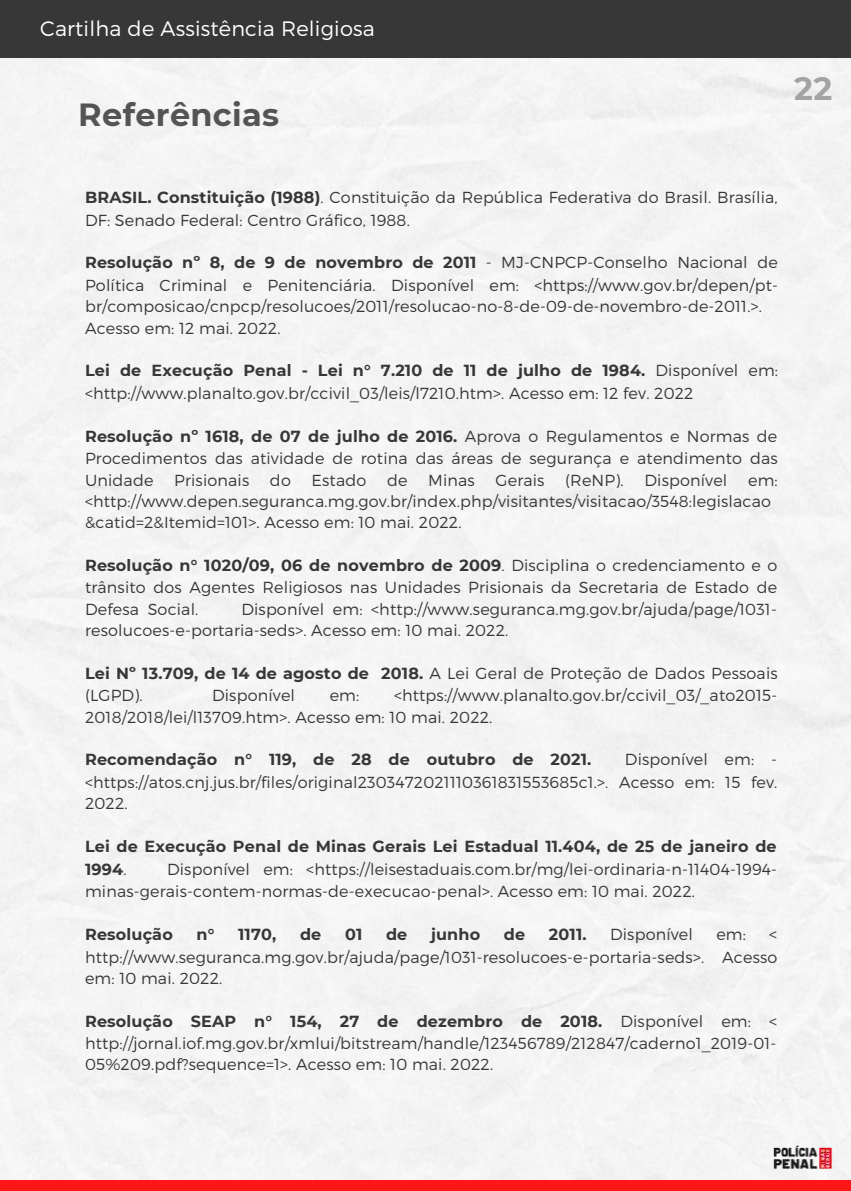
<style>
.page{position:relative;width:851px;height:1191px;background:#fff}
.page>*{position:absolute;margin:0;border:0;box-sizing:border-box;transform-origin:0 0}
.t1{font:700 32px "Montserrat";letter-spacing:.01em;color:#545454}
.t2{font:700 32px "Montserrat";color:#a3a3a3}
.t3{font:300 20.8px "Montserrat";letter-spacing:.01em;color:#fff}
.t4{font:300 16px/22px "Montserrat";letter-spacing:.01em;color:#373737}
.t5{font:700 16px/22.6px "Montserrat";letter-spacing:.01em;color:#373737}
.s1{font-weight:700}
.s2{font-weight:300}
</style>
<div class="page">
<div style="left:0;top:57px;width:850px;height:1124px;background:#f4f4f4"></div>
<img style="left:768px;top:1141px;width:67px;height:33px">
<div style="left:0;top:1181px;width:850px;height:9px;background:#ff1616"></div>
<div style="left:0;top:0;width:850px;height:57px;background:#373737"></div>
<h2 class="t3" style="left:40px;top:15px;width:336px">Cartilha de Assistência Religiosa</h2>
<h1 class="t1" style="left:78px;top:95px;width:202px">Referências</h1>
<h1 class="t2" style="left:793px;top:69px;width:40px">22</h1>
<p class="t4" style="left:85px;top:185px;width:693px;line-height:22.6px"><span class="s1">BRASIL. Constituição (1988)</span>. Constituição da República Federativa do Brasil. Brasília,<br>DF: Senado Federal: Centro Gráfico, 1988.</p>
<p class="t4" style="left:85px;top:251px;width:694px"><span class="s1">Resolução nº 8, de 9 de novembro de 2011</span> - MJ-CNPCP-Conselho Nacional de Política Criminal e Penitenciária. Disponível em: &lt;https://www.gov.br/depen/pt&shy;br/composicao/cnpcp/resolucoes/2011/resolucao-no-8-de-09-de-novembro-de-2011.&gt;.<br>Acesso em: 12 mai. 2022.</p>
<p class="t4" style="left:85px;top:358px;width:694px;line-height:22.6px"><span class="s1">Lei de Execução Penal - Lei n° 7.210 de 11 de julho de 1984.</span> Disponível em: &lt;http://www.planalto.gov.br/ccivil_03/leis/l7210.htm&gt;. Acesso em: 12 fev. 2022</p>
<p class="t4" style="left:85px;top:424px;width:693px;text-align:justify"><span class="s1">Resolução nº 1618, de 07 de julho de 2016.</span> Aprova o Regulamentos e Normas de Procedimentos das atividade de rotina das áreas de segurança e atendimento das Unidade</p>
<p class="t4" style="left:174px;top:468px;width:76px">Prisionais</p>
<p class="t4" style="left:270px;top:468px;width:22px">do</p>
<p class="t4" style="left:311px;top:468px;width:56px">Estado</p>
<p class="t4" style="left:387px;top:468px;width:22px">de</p>
<p class="t4" style="left:428px;top:468px;width:48px">Minas</p>
<p class="t4" style="left:495px;top:468px;width:50px">Gerais</p>
<p class="t4" style="left:565px;top:468px;width:60px">(ReNP).</p>
<p class="t4" style="left:644px;top:468px;width:84px">Disponível</p>
<p class="t4" style="left:85px;top:468px;width:693px;line-height:21.4px;text-indent:662px">em: &lt;http://www.depen.seguranca.mg.gov.br/index.php/visitantes/visitacao/3548:legislacao &amp;catid=2&amp;Itemid=101&gt;. Acesso em: 10 mai. 2022.</p>
<p class="t4" style="left:85px;top:553px;width:693px;text-align:justify"><span class="s1">Resolução n° 1020/09, 06 de novembro de 2009</span>. Disciplina o credenciamento e o trânsito dos Agentes Religiosos nas Unidades Prisionais da Secretaria de Estado de Defesa Social.</p>
<p class="t4" style="left:85px;top:598px;width:693px;line-height:21.4px;text-indent:156px">Disponível em: &lt;http://www.seguranca.mg.gov.br/ajuda/page/1031- resolucoes-e-portaria-seds&gt;. Acesso em: 10 mai. 2022.</p>
<p class="t4" style="left:85px;top:661px;width:693px;line-height:22.6px"><span class="s1">Lei Nº 13.709, de 14 de agosto de 2018.</span> A Lei Geral de Proteção de Dados Pessoais (LGPD).</p>
<p class="t4" style="left:85px;top:684px;width:693px;line-height:21.4px;text-indent:309px">&lt;https://www.planalto.gov.br/ccivil_03/_ato2015-<br>2018/2018/lei/l13709.htm&gt;. Acesso em: 10 mai. 2022.</p>
<p class="t5" style="left:85px;top:748px;width:507px">Recomendação n° 119, de 28 de outubro de 2021.</p>
<p class="t4" style="left:212px;top:684px;width:84px">Disponível</p>
<p class="t4" style="left:329px;top:684px;width:31px">em:</p>
<p class="t4" style="left:85px;top:748px;width:693px;text-align:justify;text-indent:539px">Disponível em: - &lt;https://atos.cnj.jus.br/files/original2303472021110361831553685c1.&gt;. Acesso em: 15 fev.<br>2022.</p>
<p class="t5" style="left:85px;top:835px;width:692px">Lei de Execução Penal de Minas Gerais Lei Estadual 11.404, de 25 de janeiro de<br>1994<span class="s2">.</span></p>
<p class="t4" style="left:85px;top:857px;width:693px;line-height:22.6px;text-indent:82px">Disponível em: &lt;https://leisestaduais.com.br/mg/lei-ordinaria-n-11404-1994- minas-gerais-contem-normas-de-execucao-penal&gt;. Acesso em: 10 mai. 2022.</p>
<p class="t5" style="left:85px;top:923px;width:89px">Resolução</p>
<p class="t5" style="left:196px;top:923px;width:19px">n°</p>
<p class="t5" style="left:238px;top:923px;width:40px">1170,</p>
<p class="t5" style="left:300px;top:923px;width:23px">de</p>
<p class="t5" style="left:345px;top:923px;width:19px">01</p>
<p class="t5" style="left:386px;top:923px;width:23px">de</p>
<p class="t5" style="left:431px;top:923px;width:51px">junho</p>
<p class="t5" style="left:503px;top:923px;width:23px">de</p>
<p class="t5" style="left:548px;top:923px;width:39px">2011.</p>
<p class="t4" style="left:609px;top:922px;width:84px">Disponível</p>
<p class="t4" style="left:716px;top:922px;width:31px">em:</p>
<p class="t4" style="left:85px;top:922px;width:693px;text-align:justify;text-indent:683px">&lt; http://www.seguranca.mg.gov.br/ajuda/page/1031-resolucoes-e-portaria-seds&gt;. Acesso em: 10 mai. 2022.</p>
<p class="t4" style="left:85px;top:1009px;width:693px;text-align:justify"><span class="s1">Resolução SEAP n° 154, 27 de dezembro de 2018.</span> Disponível em: &lt; http://jornal.iof.mg.gov.br/xmlui/bitstream/handle/123456789/212847/caderno1_2019-01- 05%209.pdf?sequence=1&gt;. Acesso em: 10 mai. 2022.</p>
</div>
